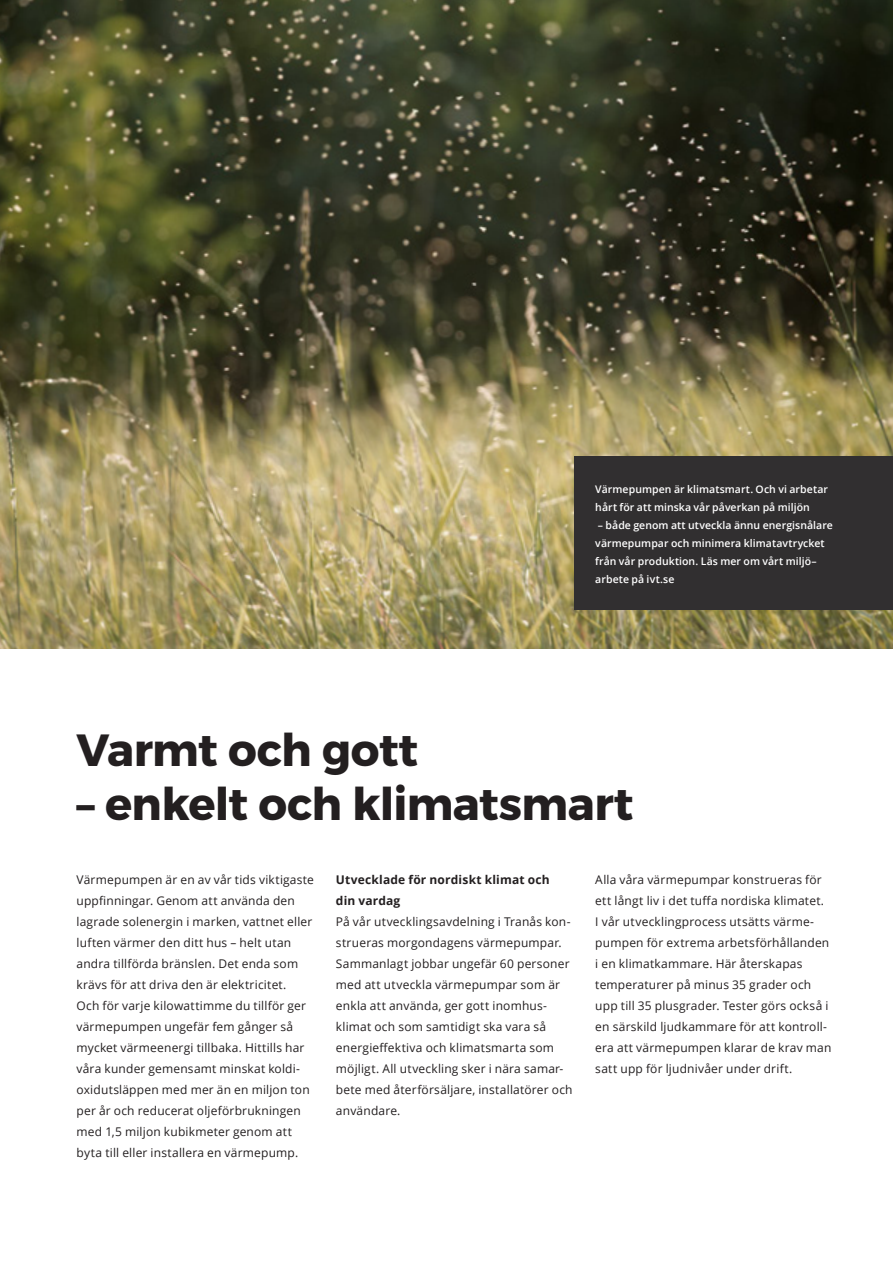
<style>
.page{position:relative;width:893px;height:1263px;background:#fff}
.page>*{position:absolute;margin:0;border:0;box-sizing:border-box;transform-origin:0 0}
.Rubrik{font:700 45px "Montserrat";letter-spacing:-.015em;color:#231f20}
.Brödtext{font:12px/21px "Open Sans";letter-spacing:.015em;color:#231f20}
.Brödtext-2{font:700 12px "Open Sans";letter-spacing:.015em;color:#231f20}
.Brödtext-3{font:600 10.5px/18px "Open Sans";letter-spacing:.005em;color:#fff}
</style>
<div class="page">
<img style="left:0;top:0;width:893px;height:648px">
<div style="left:574px;top:456px;width:319px;height:154px;background:#312f30"></div>
<p class="Brödtext-3" style="left:595px;top:480px;width:234px">Värmepumpen är klimatsmart. Och vi arbetar hårt för att minska vår påverkan på miljön</p>
<p class="Brödtext-3" style="left:595px;top:516px;width:239px">– både genom att utveckla ännu energisnålare värmepumpar och minimera klimatavtrycket från vår produktion. Läs mer om vårt miljö– arbete på ivt.se</p>
<p class="Rubrik" style="left:77px;top:722px;width:343px">Varmt och gott</p>
<p class="Rubrik" style="left:77px;top:776px;width:559px">– enkelt och klimatsmart</p>
<p class="Brödtext" style="left:77px;top:869px;width:239px">Värmepumpen är en av vår tids viktigaste uppfinningar. Genom att använda den lagrade solenergin i marken, vattnet eller luften värmer den ditt hus – helt utan andra tillförda bränslen. Det enda som krävs för att driva den är elektricitet.<br>Och för varje kilowattimme du tillför ger värmepumpen ungefär fem gånger så mycket värmeenergi tillbaka. Hittills har våra kunder gemensamt minskat koldi&shy;oxidutsläppen med mer än en miljon ton per år och reducerat oljeförbrukningen med 1,5 miljon kubikmeter genom att byta till eller installera en värmepump.</p>
<p class="Brödtext-2" style="left:336px;top:871px;width:215px">Utvecklade för nordiskt klimat och</p>
<p class="Brödtext-2" style="left:336px;top:892px;width:66px">din vardag</p>
<p class="Brödtext" style="left:336px;top:911px;width:238px">På vår utvecklingsavdelning i Tranås kon&shy;strueras morgondagens värmepumpar.<br>Sammanlagt jobbar ungefär 60 personer med att utveckla värmepumpar som är enkla att använda, ger gott inomhus&shy;klimat och som samtidigt ska vara så energieffektiva och klimatsmarta som möjligt. All utveckling sker i nära samar&shy;bete med återförsäljare, installatörer och användare.</p>
<p class="Brödtext" style="left:595px;top:869px;width:238px">Alla våra värmepumpar konstrueras för ett långt liv i det tuffa nordiska klimatet.<br>I vår utvecklingprocess utsätts värme&shy;pumpen för extrema arbetsförhållanden i en klimatkammare. Här återskapas temperaturer på minus 35 grader och upp till 35 plusgrader. Tester görs också i en särskild ljudkammare för att kontroll&shy;era att värmepumpen klarar de krav man satt upp för ljudnivåer under drift.</p>
</div>
